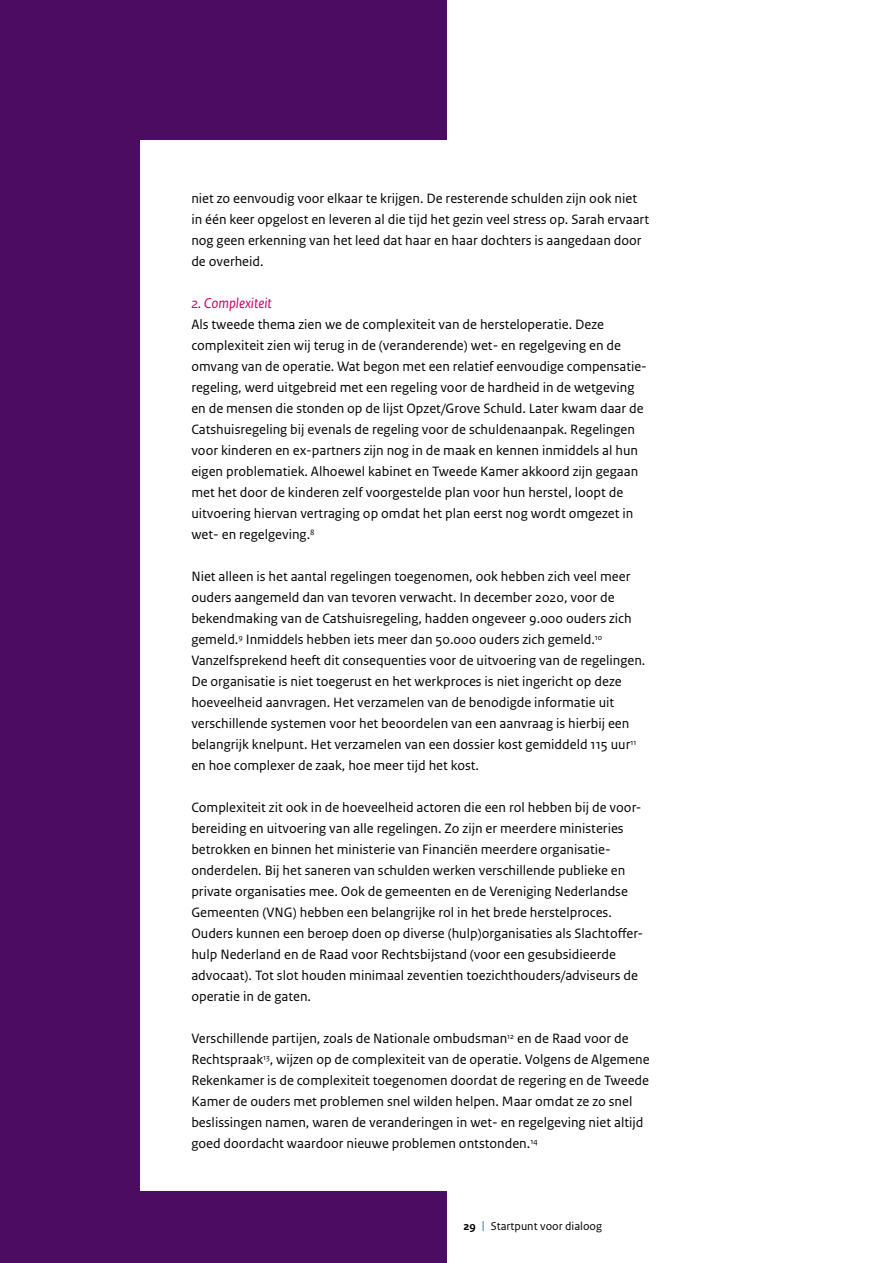
<style>
.page{position:relative;width:893px;height:1263px;background:#fff}
.page>*{position:absolute;margin:0;border:0;box-sizing:border-box;transform-origin:0 0}
.H4_Tussenkop_cursief{font:italic 15px "Rijksoverheid Sans Text";color:#c60063}
.P_Broodtekst{font:14.25px/21px "Rijksoverheid Sans Text";color:#000}
.t1{font:12px "Rijksoverheid Sans Text";color:#000}
.s1{font-weight:700}
.s2{color:#00689e}
</style>
<div class="page">
<div style="left:0;top:0;width:446px;height:1263px;background:#4b0c61"></div>
<div style="left:140px;top:140px;width:511px;height:1051px;background:#fff"></div>
<p class="P_Broodtekst" style="left:191px;top:188px;width:459px">niet zo eenvoudig voor elkaar te krijgen. De resterende schulden zijn ook niet in één keer opgelost en leveren al die tijd het gezin veel stress op. Sarah ervaart nog geen erkenning van het leed dat haar en haar dochters is aangedaan door de overheid.</p>
<h4 class="H4_Tussenkop_cursief" style="left:191px;top:295px;width:82px">2. Complexiteit</h4>
<p class="P_Broodtekst" style="left:191px;top:314px;width:457px">Als tweede thema zien we de complexiteit van de hersteloperatie. Deze complexiteit zien wij terug in de (veranderende) wet- en regelgeving en de omvang van de operatie. Wat begon met een relatief eenvoudige compensatie&shy;regeling, werd uitgebreid met een regeling voor de hardheid in de wetgeving en de mensen die stonden op de lijst Opzet/Grove Schuld. Later kwam daar de Catshuisregeling bij evenals de regeling voor de schuldenaanpak. Regelingen voor kinderen en ex-partners zijn nog in de maak en kennen inmiddels al hun eigen problematiek. Alhoewel kabinet en Tweede Kamer akkoord zijn gegaan met het door de kinderen zelf voorgestelde plan voor hun herstel, loopt de uitvoering hiervan vertraging op omdat het plan eerst nog wordt omgezet in wet- en regelgeving.<sup>8</sup></p>
<p class="P_Broodtekst" style="left:191px;top:566px;width:456px">Niet alleen is het aantal regelingen toegenomen, ook hebben zich veel meer ouders aangemeld dan van tevoren verwacht. In december 2020, voor de bekendmaking van de Catshuisregeling, hadden ongeveer 9.000 ouders zich gemeld.<sup>9</sup> Inmiddels hebben iets meer dan 50.000 ouders zich gemeld.<sup>10<br></sup>Vanzelfsprekend heeft dit consequenties voor de uitvoering van de regelingen.<br>De organisatie is niet toegerust en het werkproces is niet ingericht op deze hoeveelheid aanvragen. Het verzamelen van de benodigde informatie uit verschillende systemen voor het beoordelen van een aanvraag is hierbij een belangrijk knelpunt. Het verzamelen van een dossier kost gemiddeld 115 uur<sup>11 </sup>en hoe complexer de zaak, hoe meer tijd het kost.</p>
<p class="P_Broodtekst" style="left:191px;top:797px;width:453px">Complexiteit zit ook in de hoeveelheid actoren die een rol hebben bij de voor&shy;bereiding en uitvoering van alle regelingen. Zo zijn er meerdere ministeries betrokken en binnen het ministerie van Financiën meerdere organisatie&shy;onderdelen. Bij het saneren van schulden werken verschillende publieke en private organisaties mee. Ook de gemeenten en de Vereniging Nederlandse Gemeenten (VNG) hebben een belangrijke rol in het brede herstelproces.<br>Ouders kunnen een beroep doen op diverse (hulp)organisaties als Slachtoffer&shy;hulp Nederland en de Raad voor Rechtsbijstand (voor een gesubsidieerde advocaat). Tot slot houden minimaal zeventien toezichthouders/adviseurs de operatie in de gaten.</p>
<p class="P_Broodtekst" style="left:191px;top:1028px;width:460px">Verschillende partijen, zoals de Nationale ombudsman<sup>12</sup> en de Raad voor de Rechtspraak<sup>13</sup>, wijzen op de complexiteit van de operatie. Volgens de Algemene Rekenkamer is de complexiteit toegenomen doordat de regering en de Tweede Kamer de ouders met problemen snel wilden helpen. Maar omdat ze zo snel beslissingen namen, waren de veranderingen in wet- en regelgeving niet altijd goed doordacht waardoor nieuwe problemen ontstonden.<sup>14</sup></p>
<p class="t1" style="left:463px;top:1219px;width:140px"><span class="s1">29</span> <span class="s2">|</span> Startpunt voor dialoog</p>
</div>
